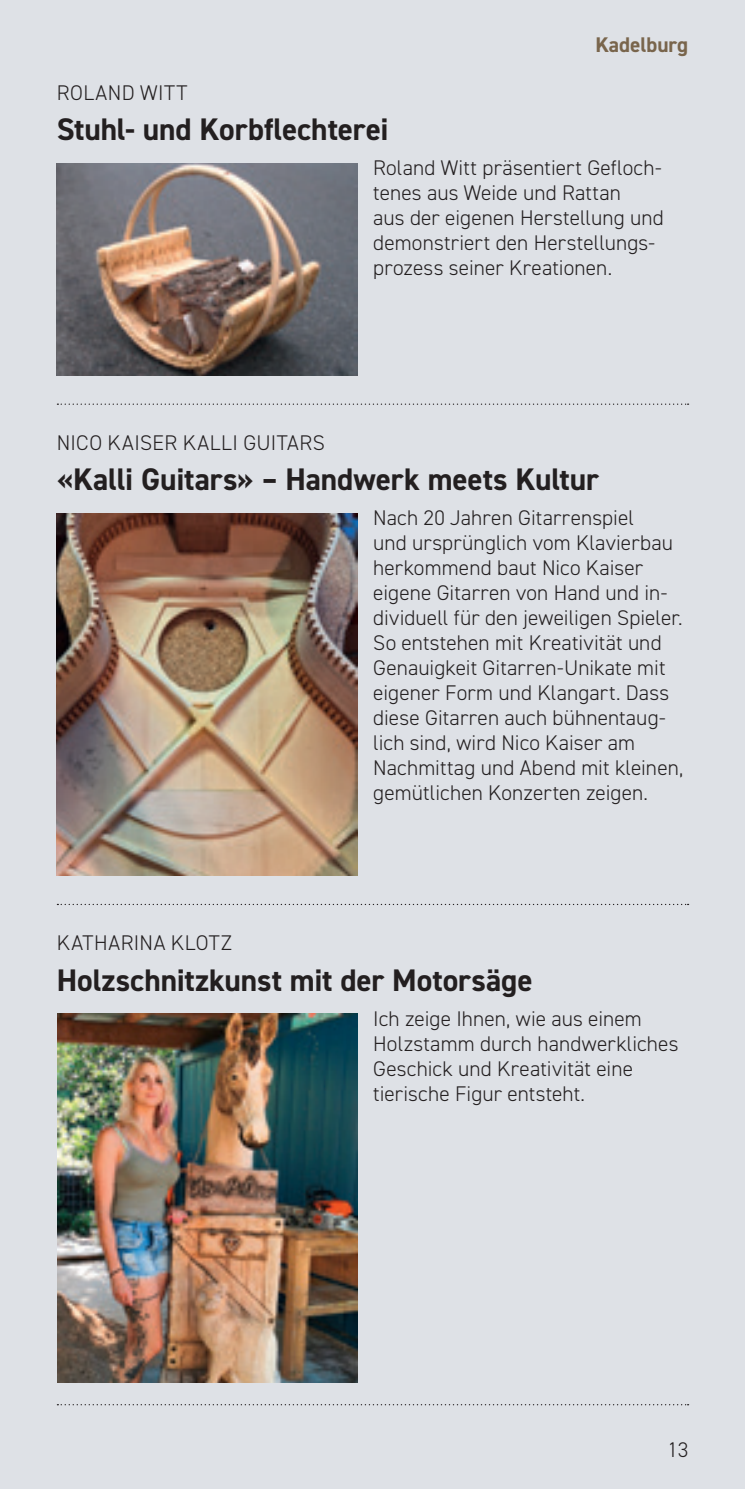
<style>
.page{position:relative;width:745px;height:1489px;background:#fff}
.page>*{position:absolute;margin:0;border:0;box-sizing:border-box;transform-origin:0 0}
.t1{font:700 31.25px "DIN2014";letter-spacing:-.005em;color:#231f20}
.t2{font:300 21.25px/25px "DIN2014";letter-spacing:.005em;color:#231f20}
.t3{font:300 21.25px "DIN2014";letter-spacing:.025em;color:#231f20}
.t4{font:300 21.25px "DIN2014";letter-spacing:.03em;color:#231f20}
.t5{font:700 21.25px "DIN2014";color:#79654c}
</style>
<div class="page">
<div style="left:0;top:0;width:744px;height:1488px;background:#dee1e6"></div>
<svg style="left:57px;top:403px;width:631px;height:2px"></svg>
<svg style="left:57px;top:903px;width:631px;height:2px"></svg>
<svg style="left:57px;top:1404px;width:631px;height:1px"></svg>
<img style="left:57px;top:163px;width:300px;height:212px">
<img style="left:57px;top:513px;width:300px;height:362px">
<img style="left:57px;top:1013px;width:300px;height:369px">
<p class="t5" style="left:595px;top:31px;width:94px">Kadelburg</p>
<p class="t3" style="left:57px;top:80px;width:132px">ROLAND WITT</p>
<h1 class="t1" style="left:57px;top:108px;width:333px">Stuhl- und Korbflechterei</h1>
<p class="t2" style="left:373px;top:155px;width:292px">Roland Witt präsentiert Gefloch&shy;tenes aus Weide und Rattan<br>aus der eigenen Herstellung und demonstriert den Herstellungs&shy;prozess seiner Kreationen.</p>
<p class="t3" style="left:57px;top:430px;width:269px">NICO KAISER KALLI GUITARS</p>
<h1 class="t1" style="left:57px;top:458px;width:543px">«Kalli Guitars» – Handwerk meets Kultur</h1>
<p class="t2" style="left:373px;top:505px;width:311px">Nach 20 Jahren Gitarrenspiel<br>und ursprünglich vom Klavierbau herkommend baut Nico Kaiser eigene Gitarren von Hand und in&shy;dividuell für den jeweiligen Spieler.<br>So entstehen mit Kreativität und<br>Genauigkeit Gitarren-Unikate mit eigener Form und Klangart. Dass diese Gitarren auch bühnentaug&shy;lich sind, wird Nico Kaiser am<br>Nachmittag und Abend mit kleinen, gemütlichen Konzerten zeigen.</p>
<p class="t4" style="left:57px;top:930px;width:177px">KATHARINA KLOTZ</p>
<h1 class="t1" style="left:57px;top:958px;width:477px">Holzschnitzkunst mit der Motorsäge</h1>
<p class="t2" style="left:373px;top:1005px;width:307px">Ich zeige Ihnen, wie aus einem<br>Holzstamm durch handwerkliches<br>Geschick und Kreativität eine tierische Figur entsteht.</p>
<p class="t2" style="left:667px;top:1436px;width:22px">13</p>
</div>
